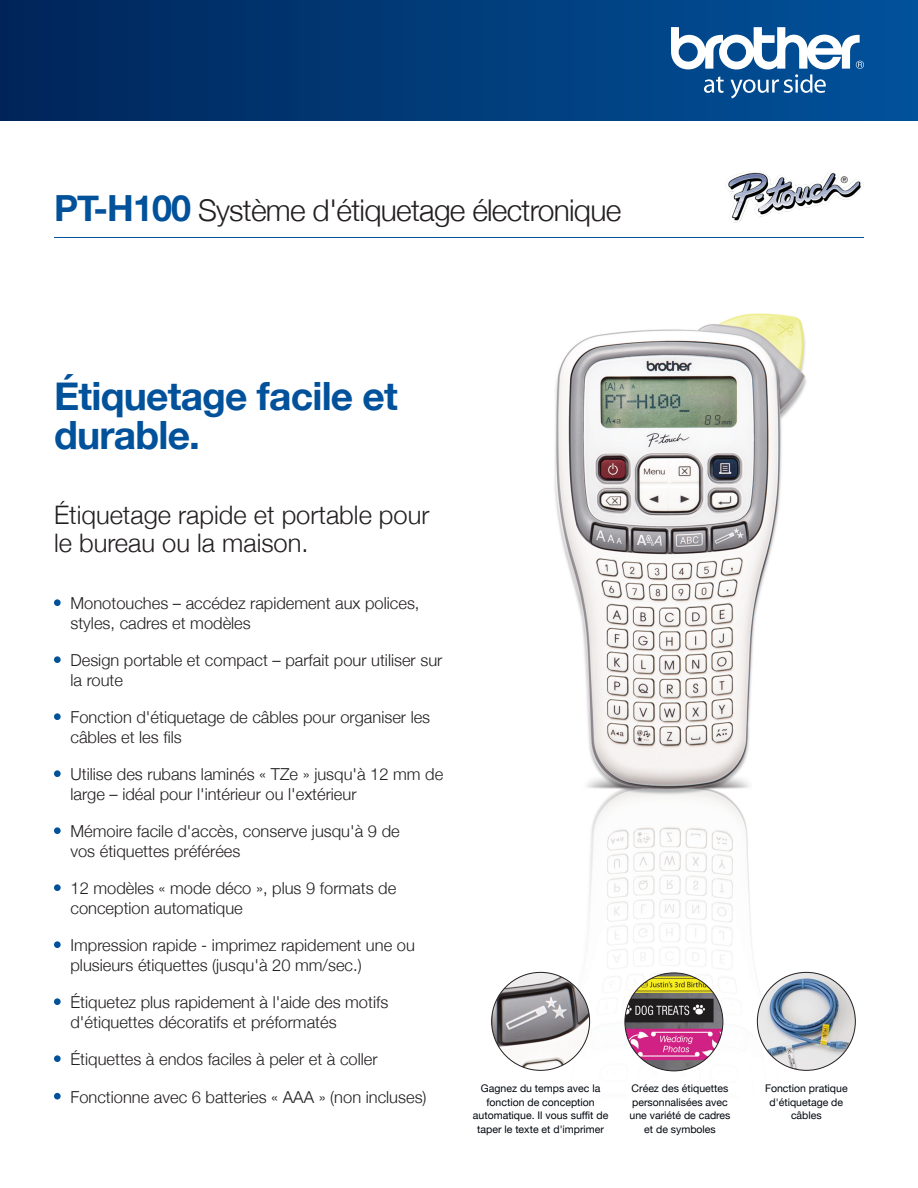
<style>
.page{position:relative;width:918px;height:1188px;background:#fff}
.page>*{position:absolute;margin:0;border:0;box-sizing:border-box;transform-origin:0 0}
.Catch_Phrase{font:700 39px/39px "Helvetica Neue";letter-spacing:-.02em;color:#01519b}
.Header_Thin{font:300 30px "Helvetica Neue";letter-spacing:-.025em;color:#231f20}
.Sub_Catch_Phrase{font:300 25.5px "Helvetica Neue";color:#231f20}
.t1{font:300 16.5px/19.5px "Helvetica Neue";color:#231f20}
.t2{font:10.5px/13.5px "Helvetica Neue";color:#01060e;text-align:center}
.t3{font:9px "Helvetica Neue";color:#231f20}
.t4{font:900 8.25px "Arial";color:#fff}
.s1{font-weight:700;font-size:36px;color:#01519b}
</style>
<div class="page">
<img style="left:491px;top:313px;width:365px;height:759px">
<hr style="left:54px;top:237px;width:810px;height:1px;background:#01519b">
<div style="left:54px;top:599px;width:7px;height:7px;background:#01519b;border-radius:50%"></div>
<div style="left:54px;top:656px;width:7px;height:7px;background:#01519b;border-radius:50%"></div>
<div style="left:54px;top:713px;width:7px;height:7px;background:#01519b;border-radius:50%"></div>
<div style="left:54px;top:770px;width:7px;height:7px;background:#01519b;border-radius:50%"></div>
<div style="left:54px;top:827px;width:7px;height:7px;background:#01519b;border-radius:50%"></div>
<div style="left:54px;top:884px;width:7px;height:7px;background:#01519b;border-radius:50%"></div>
<div style="left:54px;top:941px;width:7px;height:7px;background:#01519b;border-radius:50%"></div>
<div style="left:54px;top:998px;width:7px;height:7px;background:#01519b;border-radius:50%"></div>
<div style="left:54px;top:1055px;width:7px;height:7px;background:#01519b;border-radius:50%"></div>
<div style="left:54px;top:1093px;width:7px;height:7px;background:#01519b;border-radius:50%"></div>
<img style="left:728px;top:171px;width:134px;height:51px">
<div style="left:0;top:0;width:918px;height:121px;background:linear-gradient(to right,#00255a,#01529b)"></div>
<svg style="left:671px;top:27px;width:193px;height:71px"></svg>
<img style="left:757px;top:972px;width:98px;height:98px;border-radius:49px">
<img style="left:625px;top:973px;width:98px;height:98px;border-radius:49px">
<img style="left:492px;top:972px;width:98px;height:98px;border-radius:49px">
<p class="Header_Thin" style="left:54px;top:186px;width:569px"><span class="s1">PT-H100</span> Système d'étiquetage électronique</p>
<p class="Catch_Phrase" style="left:54px;top:375px;width:345px">Étiquetage facile et durable.</p>
<p class="Sub_Catch_Phrase" style="left:54px;top:494px;width:377px">Étiquetage rapide et portable pour</p>
<p class="Sub_Catch_Phrase" style="left:54px;top:522px;width:256px">le bureau ou la maison.</p>
<p class="t4" style="left:840px;top:174px;width:8px">®</p>
<p class="t3" style="left:841px;top:172px;width:9px">®</p>
<p class="t1" style="left:70px;top:592px;width:351px">Monotouches – accédez rapidement aux polices, styles, cadres et modèles</p>
<p class="t1" style="left:70px;top:649px;width:373px">Design portable et compact – parfait pour utiliser sur la route</p>
<p class="t1" style="left:70px;top:706px;width:361px">Fonction d'étiquetage de câbles pour organiser les câbles et les fils</p>
<p class="t1" style="left:70px;top:763px;width:374px">Utilise des rubans laminés « TZe » jusqu'à 12 mm de large – idéal pour l'intérieur ou l'extérieur</p>
<p class="t1" style="left:70px;top:820px;width:331px">Mémoire facile d'accès, conserve jusqu'à 9 de vos étiquettes préférées</p>
<p class="t1" style="left:70px;top:877px;width:327px">12 modèles « mode déco », plus 9 formats de conception automatique</p>
<p class="t1" style="left:70px;top:934px;width:346px">Impression rapide - imprimez rapidement une ou plusieurs étiquettes (jusqu'à 20 mm/sec.)</p>
<p class="t1" style="left:70px;top:991px;width:319px">Étiquetez plus rapidement à l'aide des motifs d'étiquettes décoratifs et préformatés</p>
<p class="t1" style="left:70px;top:1048px;width:309px">Étiquettes à endos faciles à peler et à coller</p>
<p class="t1" style="left:70px;top:1086px;width:358px">Fonctionne avec 6 batteries « AAA » (non incluses)</p>
<p class="t2" style="left:473px;top:1081px;width:137px">Gagnez du temps avec la fonction de conception automatique. Il vous suffit de taper le texte et d'imprimer</p>
<p class="t2" style="left:630px;top:1081px;width:102px">Créez des étiquettes personnalisées avec une variété de cadres et de symboles</p>
<p class="t2" style="left:765px;top:1081px;width:84px">Fonction pratique d'étiquetage de câbles</p>
</div>
